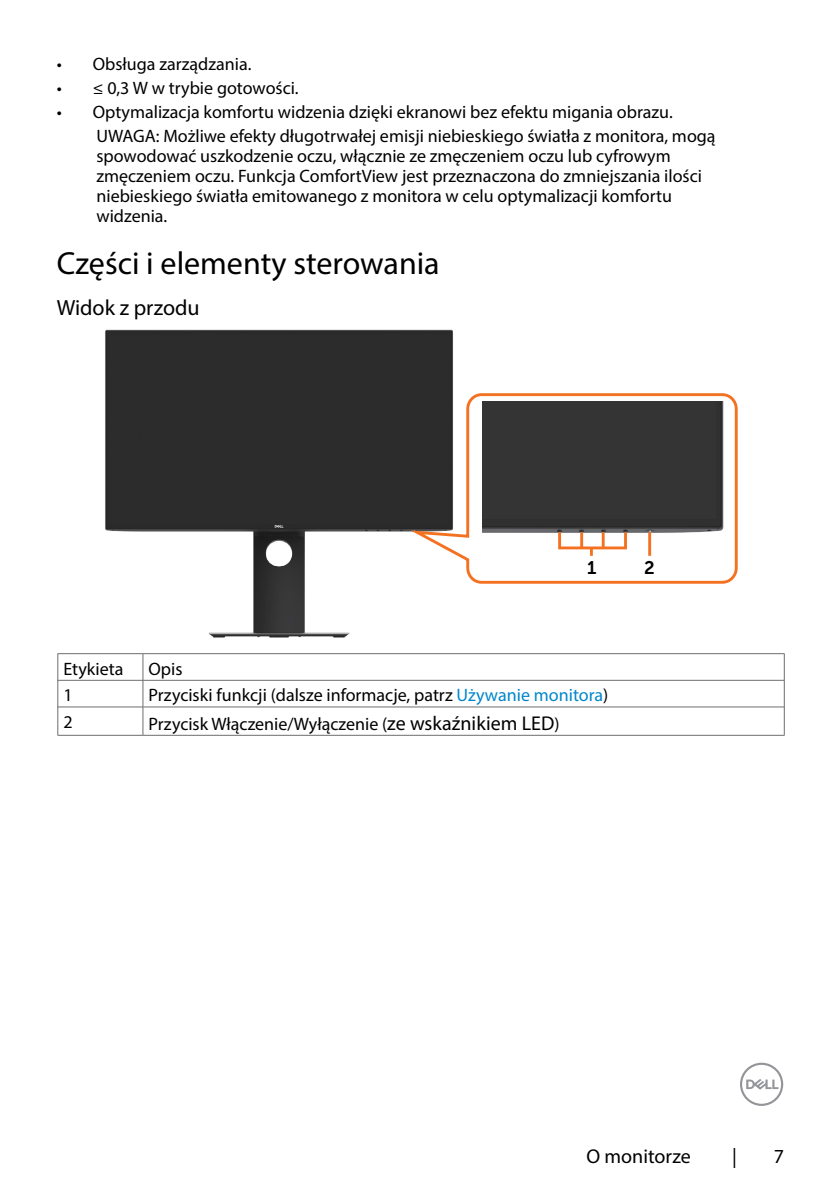
<style>
.page{position:relative;width:840px;height:1191px;background:#fff}
.page>*{position:absolute;margin:0;border:0;box-sizing:border-box;transform-origin:0 0}
.Head2{font:32px "Myriad Pro";color:#000}
.Head4{font:22px "Myriad Pro";color:#000}
.t1{font:20px "Myriad Pro";color:#000}
.t2{font:18.2px "Museo Sans For Dell 700";color:#030000}
.Paragraph{font:18px/20px "Myriad Pro";color:#000}
.Callout{font:18px "Myriad Pro";color:#000}
.Callout_Head{font:18px "Myriad Pro";color:#000}
.s1{color:#0087cb}
.s2{font-size:20px}
</style>
<div class="page">
<svg style="left:740px;top:1062px;width:42px;height:44px"></svg>
<img style="left:105px;top:329px;width:348px;height:309px">
<svg style="left:403px;top:392px;width:335px;height:193px"></svg>
<hr style="left:57px;top:653px;width:86px;height:1px;background:#6d6e71">
<hr style="left:143px;top:653px;width:641px;height:1px;background:#6d6e71">
<hr style="left:57px;top:680px;width:86px;height:1px;background:#6d6e71">
<hr style="left:142px;top:680px;width:642px;height:1px;background:#6d6e71">
<hr style="left:57px;top:706px;width:86px;height:1px;background:#6d6e71">
<svg style="left:57px;top:654px;width:1px;height:81px"></svg>
<hr style="left:142px;top:706px;width:642px;height:1px;background:#6d6e71">
<svg style="left:142px;top:654px;width:1px;height:81px"></svg>
<svg style="left:783px;top:654px;width:1px;height:81px"></svg>
<hr style="left:57px;top:735px;width:86px;height:1px;background:#6d6e71">
<hr style="left:143px;top:735px;width:641px;height:1px;background:#6d6e71">
<p class="Paragraph" style="left:57px;top:54px;width:196px">• Obsługa zarządzania.</p>
<p class="Paragraph" style="left:57px;top:78px;width:243px">• ≤ 0,3 W w trybie gotowości.</p>
<p class="Paragraph" style="left:57px;top:102px;width:617px">• Optymalizacja komfortu widzenia dzięki ekranowi bez efektu migania obrazu.</p>
<p class="Paragraph" style="left:96px;top:126px;width:620px">UWAGA: Możliwe efekty długotrwałej emisji niebieskiego światła z monitora, mogą spowodować uszkodzenie oczu, włącznie ze zmęczeniem oczu lub cyfrowym zmęczeniem oczu. Funkcja ComfortView jest przeznaczona do zmniejszania ilości niebieskiego światła emitowanego z monitora w celu optymalizacji komfortu widzenia.</p>
<p class="Head2" style="left:57px;top:243px;width:384px">Części i elementy sterowania</p>
<p class="Head4" style="left:57px;top:293px;width:144px">Widok z przodu</p>
<p class="t2" style="left:586px;top:557px;width:11px">1</p>
<p class="t2" style="left:644px;top:557px;width:12px">2</p>
<p class="Callout_Head" style="left:63px;top:657px;width:62px">Etykieta</p>
<p class="Callout_Head" style="left:148px;top:657px;width:35px">Opis</p>
<p class="Callout" style="left:63px;top:684px;width:11px">1</p>
<p class="Callout" style="left:148px;top:684px;width:461px">Przyciski funkcji (dalsze informacje, patrz <span class="s1">Używanie monitora</span>)</p>
<p class="Callout" style="left:63px;top:710px;width:11px">2</p>
<p class="Callout" style="left:148px;top:712px;width:412px">Przycisk Włączenie/Wyłączenie (<span class="s2">ze wskaźnikiem LED</span>)</p>
<p class="t1" style="left:586px;top:1143px;width:106px">O monitorze</p>
<p class="t1" style="left:731px;top:1143px;width:6px">|</p>
<p class="t1" style="left:773px;top:1143px;width:12px">7</p>
</div>
